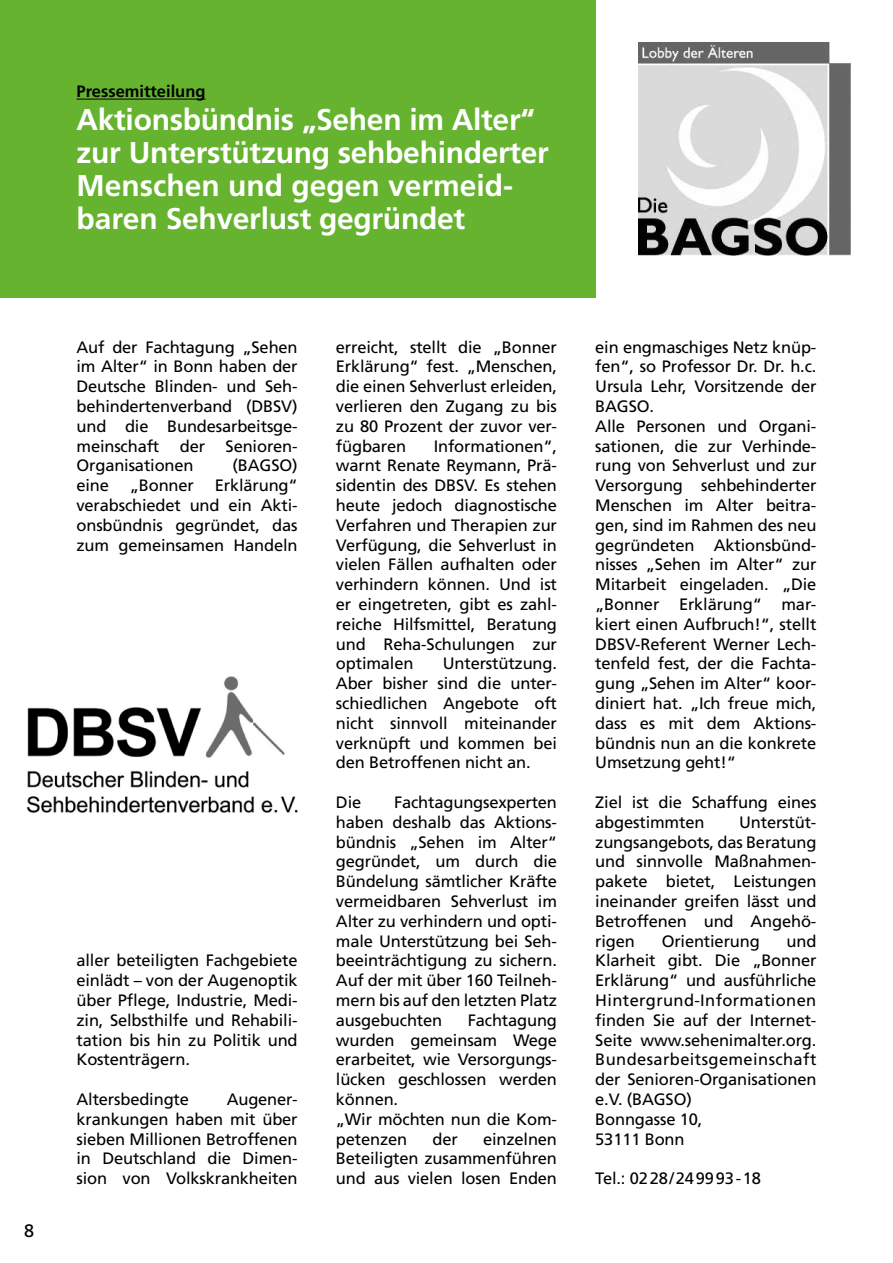
<style>
.page{position:relative;width:893px;height:1263px;background:#fff}
.page>*{position:absolute;margin:0;border:0;box-sizing:border-box;transform-origin:0 0}
.t1{font:700 30px/33px "Frutiger";letter-spacing:-.01em;color:#fff}
.t2{font:18px "Frutiger";color:#000}
.t3{font:16.5px/19.8px "Frutiger";letter-spacing:-.01em;color:#000;text-align:justify}
.t4{font:700 16.5px "Frutiger";color:#000}
</style>
<div class="page">
<div style="left:0;top:0;width:595px;height:298px;background:#65b32e"></div>
<hr style="left:77px;top:99px;width:129px;height:1px;background:#000">
<img style="left:638px;top:43px;width:212px;height:212px">
<img style="left:26px;top:676px;width:272px;height:137px">
<p class="t2" style="left:24px;top:1220px;width:12px">8</p>
<p class="t4" style="left:77px;top:82px;width:130px">Pressemitteilung</p>
<h1 class="t1" style="left:77px;top:104px;width:474px">Aktionsbündnis „Sehen im Alter“ zur Unterstützung sehbehinderter<br>Menschen und gegen vermeid&shy;baren Sehverlust gegründet</h1>
<p class="t3" style="left:77px;top:337px;width:223px">Auf der Fachtagung „Sehen im Alter“ in Bonn haben der Deutsche Blinden- und Seh&shy;behindertenverband (DBSV) und die Bundesarbeitsge&shy;meinschaft der Senioren-Organisationen</p>
<p class="t3" style="left:233px;top:456px;width:66px">(BAGSO)</p>
<p class="t3" style="left:77px;top:476px;width:223px;text-indent:138px">Erklärung“ verabschiedet und ein Akti&shy;onsbündnis gegründet, das zum gemeinsamen Handeln</p>
<p class="t3" style="left:77px;top:476px;width:34px">eine</p>
<p class="t3" style="left:130px;top:476px;width:66px">„Bonner</p>
<p class="t3" style="left:77px;top:951px;width:223px">aller beteiligten Fachgebiete einlädt – von der Augenoptik über Pflege, Industrie, Medi&shy;zin, Selbsthilfe und Rehabili&shy;tation bis hin zu Politik und Kostenträgern.</p>
<p class="t3" style="left:77px;top:1089px;width:114px">Altersbedingte</p>
<p class="t3" style="left:77px;top:1089px;width:223px;text-indent:150px">Augener&shy;krankungen haben mit über sieben Millionen Betroffenen in Deutschland die Dimen&shy;sion von Volkskrankheiten</p>
<p class="t3" style="left:336px;top:337px;width:223px">erreicht, stellt die „Bonner Erklärung“ fest. „Menschen, die einen Sehverlust erleiden, verlieren den Zugang zu bis zu 80 Prozent der zuvor ver&shy;fügbaren</p>
<p class="t3" style="left:336px;top:436px;width:223px;text-indent:98px">Informationen“, warnt Renate Reymann, Prä&shy;sidentin des DBSV. Es stehen heute jedoch diagnostische Verfahren und Therapien zur Verfügung, die Sehverlust in vielen Fällen aufhalten oder verhindern können. Und ist er eingetreten, gibt es zahl&shy;reiche Hilfsmittel, Beratung und Reha-Schulungen zur optimalen</p>
<p class="t3" style="left:336px;top:654px;width:223px;text-indent:107px">Unterstützung.<br>Aber bisher sind die unter&shy;schiedlichen Angebote oft nicht sinnvoll miteinander verknüpft und kommen bei den Betroffenen nicht an.</p>
<p class="t3" style="left:336px;top:792px;width:27px">Die</p>
<p class="t3" style="left:336px;top:792px;width:223px;text-indent:58px">Fachtagungsexperten haben deshalb das Aktions&shy;bündnis „Sehen im Alter“ gegründet, um durch die Bündelung sämtlicher Kräfte vermeidbaren Sehverlust im Alter zu verhindern und opti&shy;male Unterstützung bei Seh&shy;beeinträchtigung zu sichern.<br>Auf der mit über 160 Teilneh&shy;mern bis auf den letzten Platz ausgebuchten</p>
<p class="t3" style="left:336px;top:1010px;width:223px;text-align:left;text-indent:132px">Fachtagung wurden gemeinsam Wege erarbeitet, wie Versorgungs&shy;lücken geschlossen werden können.<br>„Wir möchten nun die Kom&shy;petenzen</p>
<p class="t3" style="left:336px;top:1129px;width:223px;text-indent:147px">einzelnen Beteiligten zusammenführen und aus vielen losen Enden</p>
<p class="t3" style="left:432px;top:1129px;width:27px">der</p>
<p class="t3" style="left:595px;top:337px;width:223px;text-align:left">ein engmaschiges Netz knüp&shy;fen“, so Professor Dr. Dr. h.c.<br>Ursula Lehr, Vorsitzende der<br>BAGSO.<br>Alle Personen und Organi&shy;sationen, die zur Verhinde&shy;rung von Sehverlust und zur<br>Versorgung sehbehinderter<br>Menschen im Alter beitra&shy;gen, sind im Rahmen des neu gegründeten Aktionsbünd&shy;nisses „Sehen im Alter“ zur<br>Mitarbeit eingeladen. „Die „Bonner Erklärung“ mar&shy;kiert einen Aufbruch!“, stellt<br>DBSV-Referent Werner Lech&shy;tenfeld fest, der die Fachta&shy;gung „Sehen im Alter“ koor&shy;diniert hat. „Ich freue mich, dass es mit dem Aktions&shy;bündnis nun an die konkrete<br>Umsetzung geht!“</p>
<p class="t3" style="left:595px;top:792px;width:223px">Ziel ist die Schaffung eines abgestimmten</p>
<p class="t3" style="left:595px;top:812px;width:223px;text-indent:144px">Unterstüt&shy;zungsangebots, das Beratung und sinnvolle Maßnahmen&shy;pakete bietet, Leistungen ineinander greifen lässt und Betroffenen und Angehö&shy;rigen</p>
<p class="t3" style="left:595px;top:931px;width:223px;text-align:left;text-indent:191px">und<br>Klarheit gibt. Die „Bonner<br>Erklärung“ und ausführliche<br>Hintergrund-Informationen finden Sie auf der Internet-<br>Seite www.sehenimalter.org.<br>Bundesarbeitsgemeinschaft der Senioren-Organisationen e.V. (BAGSO)<br>Bonngasse 10,<br>53111 Bonn</p>
<p class="t3" style="left:595px;top:1169px;width:167px">Tel.: 0228/249993-18</p>
<p class="t3" style="left:662px;top:931px;width:100px">Orientierung</p>
</div>
